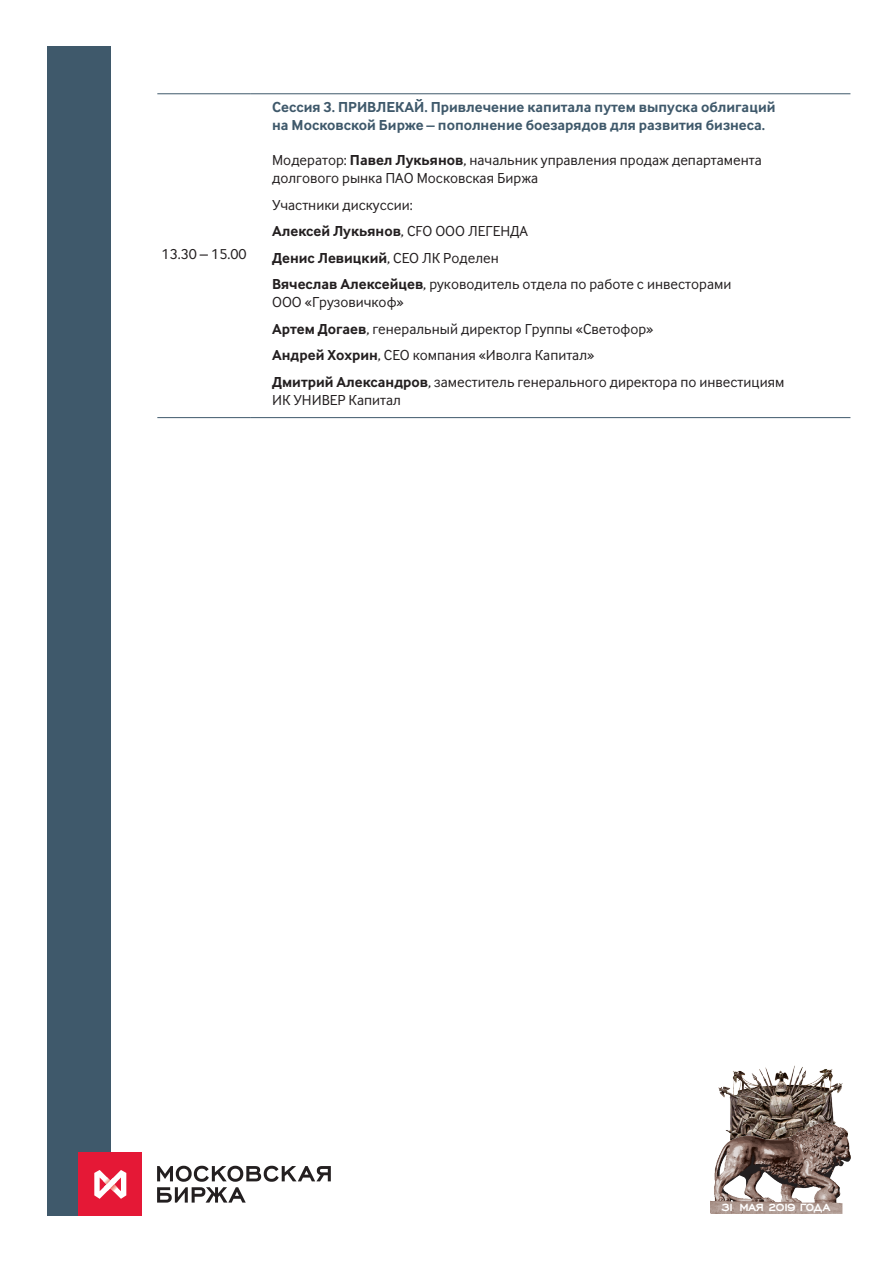
<style>
.page{position:relative;width:893px;height:1263px;background:#fff}
.page>*{position:absolute;margin:0;border:0;box-sizing:border-box;transform-origin:0 0}
.t1{font:15px/26.5px "Inter Face Corp";color:#231f20}
.t2{font:700 15px/18px "Inter Face Corp";color:#3f596b}
.t3{font:700 13.65px "Engravers Gothic";letter-spacing:-.05em;color:#fff}
.s1{font-weight:700}
</style>
<div class="page">
<div style="left:47px;top:47px;width:64px;height:1169px;background:#3f596b"></div>
<svg style="left:157px;top:1166px;width:174px;height:36px"></svg>
<div style="left:79px;top:1153px;width:63px;height:63px;background:#e51836"></div>
<svg style="left:94px;top:1170px;width:32px;height:29px"></svg>
<hr style="left:157px;top:94px;width:94px;height:1px;background:#3f596b">
<hr style="left:251px;top:94px;width:599px;height:1px;background:#3f596b">
<hr style="left:157px;top:417px;width:94px;height:1px;background:#3f596b">
<hr style="left:251px;top:417px;width:599px;height:1px;background:#3f596b">
<img style="left:719px;top:1066px;width:124px;height:56px">
<img style="left:711px;top:1122px;width:139px;height:91px">
<p class="t1" style="left:162px;top:240px;width:87px">13.30 – 15.00</p>
<p class="t2" style="left:272px;top:98px;width:505px">Сессия 3. ПРИВЛЕКАЙ. Привлечение капитала путем выпуска облигаций на Московской Бирже – пополнение боезарядов для развития бизнеса.</p>
<p class="t1" style="left:272px;top:151px;width:491px;line-height:18px">Модератор: <span class="s1">Павел Лукьянов</span>, начальник управления продаж департамента долгового рынка ПАО Московская Биржа</p>
<p class="t1" style="left:272px;top:191px;width:461px">Участники дискуссии:<br><span class="s1">Алексей Лукьянов</span>, CFO OOO ЛЕГЕНДА<br><span class="s1">Денис Левицкий</span>, CEO ЛК Роделен<br><span class="s1">Вячеслав Алексейцев</span>, руководитель отдела по работе с инвесторами</p>
<p class="t1" style="left:272px;top:289px;width:514px">ООО «Грузовичкоф»<br><span class="s1">Артем Догаев</span>, генеральный директор Группы «Светофор»<br><span class="s1">Андрей Хохрин</span>, CEO компания «Иволга Капитал»<br><span class="s1">Дмитрий Александров</span>, заместитель генерального директора по инвестициям</p>
<p class="t1" style="left:272px;top:386px;width:130px">ИК УНИВЕР Капитал</p>
<p class="t3" style="left:721px;top:1200px;width:110px">31 МАЯ 2019 ГОДА</p>
</div>
